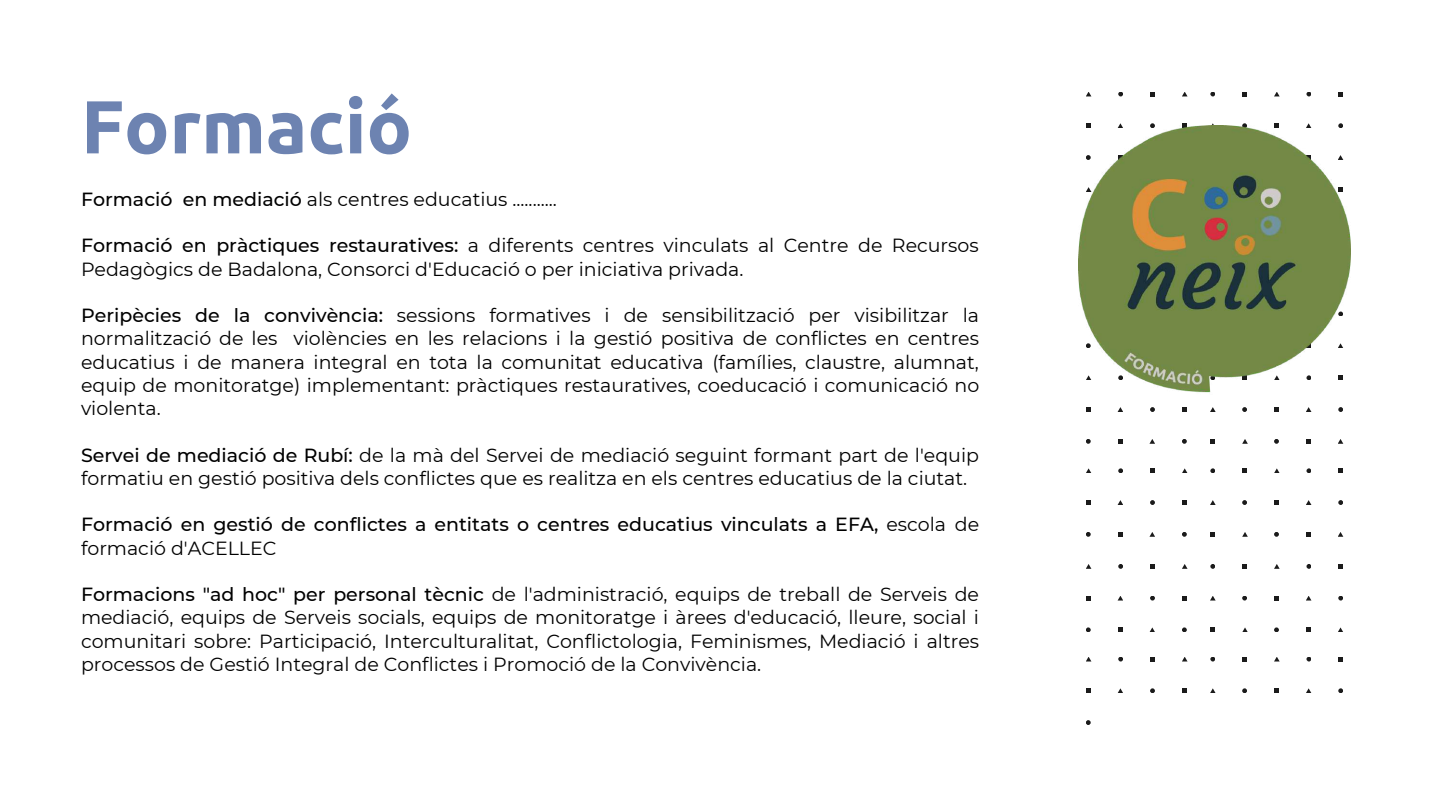
<style>
.page{position:relative;width:1440px;height:810px;background:#fff}
.page>*{position:absolute;margin:0;border:0;box-sizing:border-box;transform-origin:0 0}
.t1{font:700 75px "Ubuntu";color:#6d83b1}
.t2{font:19px/23.2px "Montserrat";color:#000}
.t3{font:500 19px/23.2px "Montserrat";color:#000}
.s1{font-weight:500}
.s2{font-weight:400}
</style>
<div class="page">
<svg style="left:1210px;top:92px;width:5px;height:4px"></svg>
<svg style="left:1210px;top:468px;width:5px;height:5px"></svg>
<svg style="left:1210px;top:657px;width:5px;height:5px"></svg>
<svg style="left:1210px;top:564px;width:5px;height:5px"></svg>
<svg style="left:1242px;top:123px;width:5px;height:3px"></svg>
<svg style="left:1242px;top:500px;width:5px;height:5px"></svg>
<svg style="left:1242px;top:688px;width:5px;height:5px"></svg>
<svg style="left:1242px;top:596px;width:5px;height:5px"></svg>
<svg style="left:1242px;top:407px;width:5px;height:5px"></svg>
<svg style="left:1086px;top:532px;width:5px;height:5px"></svg>
<svg style="left:1086px;top:720px;width:5px;height:5px"></svg>
<svg style="left:1274px;top:532px;width:5px;height:5px"></svg>
<svg style="left:1086px;top:627px;width:5px;height:5px"></svg>
<svg style="left:1086px;top:439px;width:5px;height:5px"></svg>
<svg style="left:1274px;top:627px;width:5px;height:5px"></svg>
<svg style="left:1274px;top:439px;width:5px;height:5px"></svg>
<svg style="left:1118px;top:92px;width:5px;height:4px"></svg>
<svg style="left:1118px;top:468px;width:5px;height:5px"></svg>
<svg style="left:1118px;top:657px;width:5px;height:5px"></svg>
<svg style="left:1306px;top:92px;width:5px;height:4px"></svg>
<svg style="left:1306px;top:468px;width:5px;height:5px"></svg>
<svg style="left:1306px;top:657px;width:5px;height:5px"></svg>
<svg style="left:1118px;top:564px;width:5px;height:5px"></svg>
<svg style="left:1306px;top:564px;width:5px;height:5px"></svg>
<svg style="left:1150px;top:123px;width:5px;height:3px"></svg>
<svg style="left:1150px;top:500px;width:5px;height:5px"></svg>
<svg style="left:1150px;top:688px;width:5px;height:5px"></svg>
<svg style="left:1338px;top:123px;width:5px;height:3px"></svg>
<svg style="left:1338px;top:500px;width:5px;height:5px"></svg>
<svg style="left:1338px;top:688px;width:5px;height:5px"></svg>
<svg style="left:1150px;top:596px;width:5px;height:5px"></svg>
<svg style="left:1150px;top:407px;width:5px;height:5px"></svg>
<svg style="left:1338px;top:596px;width:5px;height:5px"></svg>
<svg style="left:1338px;top:407px;width:5px;height:5px"></svg>
<svg style="left:1182px;top:532px;width:5px;height:5px"></svg>
<svg style="left:1182px;top:627px;width:5px;height:5px"></svg>
<svg style="left:1182px;top:439px;width:5px;height:5px"></svg>
<svg style="left:1242px;top:92px;width:5px;height:4px"></svg>
<svg style="left:1242px;top:468px;width:5px;height:5px"></svg>
<svg style="left:1242px;top:657px;width:5px;height:5px"></svg>
<svg style="left:1242px;top:564px;width:5px;height:5px"></svg>
<svg style="left:1086px;top:123px;width:5px;height:3px"></svg>
<svg style="left:1086px;top:500px;width:5px;height:5px"></svg>
<svg style="left:1086px;top:688px;width:5px;height:5px"></svg>
<svg style="left:1274px;top:123px;width:5px;height:3px"></svg>
<svg style="left:1274px;top:500px;width:5px;height:5px"></svg>
<svg style="left:1274px;top:688px;width:5px;height:5px"></svg>
<svg style="left:1086px;top:596px;width:5px;height:5px"></svg>
<svg style="left:1086px;top:407px;width:5px;height:5px"></svg>
<svg style="left:1274px;top:596px;width:5px;height:5px"></svg>
<svg style="left:1274px;top:407px;width:5px;height:5px"></svg>
<svg style="left:1118px;top:532px;width:5px;height:5px"></svg>
<svg style="left:1306px;top:532px;width:5px;height:5px"></svg>
<svg style="left:1118px;top:627px;width:5px;height:5px"></svg>
<svg style="left:1118px;top:439px;width:5px;height:5px"></svg>
<svg style="left:1306px;top:627px;width:5px;height:5px"></svg>
<svg style="left:1306px;top:439px;width:5px;height:5px"></svg>
<svg style="left:1210px;top:532px;width:5px;height:5px"></svg>
<svg style="left:1210px;top:627px;width:5px;height:5px"></svg>
<svg style="left:1210px;top:439px;width:5px;height:5px"></svg>
<svg style="left:1150px;top:92px;width:5px;height:4px"></svg>
<svg style="left:1150px;top:468px;width:5px;height:5px"></svg>
<svg style="left:1150px;top:657px;width:5px;height:5px"></svg>
<svg style="left:1338px;top:92px;width:5px;height:4px"></svg>
<svg style="left:1338px;top:468px;width:5px;height:5px"></svg>
<svg style="left:1338px;top:657px;width:5px;height:5px"></svg>
<svg style="left:1150px;top:564px;width:5px;height:5px"></svg>
<svg style="left:1338px;top:564px;width:5px;height:5px"></svg>
<svg style="left:1182px;top:123px;width:5px;height:3px"></svg>
<svg style="left:1182px;top:500px;width:5px;height:5px"></svg>
<svg style="left:1182px;top:688px;width:5px;height:5px"></svg>
<svg style="left:1182px;top:596px;width:5px;height:5px"></svg>
<svg style="left:1182px;top:407px;width:5px;height:5px"></svg>
<svg style="left:1086px;top:92px;width:5px;height:4px"></svg>
<svg style="left:1086px;top:468px;width:5px;height:5px"></svg>
<svg style="left:1086px;top:657px;width:5px;height:5px"></svg>
<svg style="left:1274px;top:92px;width:6px;height:4px"></svg>
<svg style="left:1274px;top:468px;width:6px;height:5px"></svg>
<svg style="left:1274px;top:657px;width:6px;height:5px"></svg>
<svg style="left:1086px;top:564px;width:5px;height:5px"></svg>
<svg style="left:1274px;top:564px;width:6px;height:5px"></svg>
<svg style="left:1118px;top:500px;width:5px;height:5px"></svg>
<svg style="left:1118px;top:688px;width:5px;height:5px"></svg>
<svg style="left:1306px;top:500px;width:5px;height:5px"></svg>
<svg style="left:1306px;top:688px;width:5px;height:5px"></svg>
<svg style="left:1118px;top:596px;width:5px;height:5px"></svg>
<svg style="left:1118px;top:407px;width:5px;height:5px"></svg>
<svg style="left:1306px;top:596px;width:5px;height:5px"></svg>
<svg style="left:1306px;top:407px;width:5px;height:5px"></svg>
<svg style="left:1149px;top:532px;width:6px;height:5px"></svg>
<svg style="left:1338px;top:532px;width:5px;height:5px"></svg>
<svg style="left:1149px;top:627px;width:6px;height:5px"></svg>
<svg style="left:1149px;top:439px;width:6px;height:5px"></svg>
<svg style="left:1338px;top:627px;width:5px;height:5px"></svg>
<svg style="left:1338px;top:439px;width:5px;height:5px"></svg>
<svg style="left:1242px;top:532px;width:6px;height:5px"></svg>
<svg style="left:1242px;top:627px;width:6px;height:5px"></svg>
<svg style="left:1242px;top:439px;width:6px;height:5px"></svg>
<svg style="left:1182px;top:92px;width:6px;height:4px"></svg>
<svg style="left:1182px;top:468px;width:6px;height:5px"></svg>
<svg style="left:1182px;top:657px;width:6px;height:5px"></svg>
<svg style="left:1182px;top:564px;width:6px;height:5px"></svg>
<svg style="left:1210px;top:500px;width:6px;height:5px"></svg>
<svg style="left:1210px;top:688px;width:6px;height:5px"></svg>
<svg style="left:1210px;top:596px;width:6px;height:5px"></svg>
<svg style="left:1210px;top:407px;width:6px;height:5px"></svg>
<img style="left:1078px;top:126px;width:273px;height:267px">
<h1 class="t1" style="left:81px;top:83px;width:333px">Formació</h1>
<p class="t2" style="left:81px;top:187px;width:477px"><span class="s1">Formació en mediació</span> als centres educatius ...........</p>
<p class="t2" style="left:81px;top:234px;width:899px"><span class="s1">Formació en pràctiques restauratives:</span> a diferents centres vinculats al Centre de Recursos<br>Pedagògics de Badalona, Consorci d'Educació o per iniciativa privada.</p>
<p class="t2" style="left:81px;top:304px;width:900px;text-align:justify"><span class="s1">Peripècies de la convivència:</span> sessions formatives i de sensibilització per visibilitzar la normalització de les violències en les relacions i la gestió positiva de conflictes en centres educatius i de manera integral en tota la comunitat educativa (famílies, claustre, alumnat, equip de monitoratge) implementant: pràctiques restauratives, coeducació i comunicació no violenta.</p>
<p class="t2" style="left:81px;top:443px;width:900px"><span class="s1">Servei de mediació de Rubí:</span> de la mà del Servei de mediació seguint formant part de l'equip formatiu en gestió positiva dels conflictes que es realitza en els centres educatius de la ciutat.</p>
<p class="t3" style="left:81px;top:513px;width:900px">Formació en gestió de conflictes a entitats o centres educatius vinculats a EFA, <span class="s2">escola de formació d'ACELLEC</span></p>
<p class="t2" style="left:81px;top:583px;width:900px;text-align:justify"><span class="s1">Formacions "ad hoc" per personal tècnic</span> de l'administració, equips de treball de Serveis de mediació, equips de Serveis socials, equips de monitoratge i àrees d'educació, lleure, social i comunitari sobre: Participació, Interculturalitat, Conflictologia, Feminismes, Mediació i altres processos de Gestió Integral de Conflictes i Promoció de la Convivència.</p>
</div>
